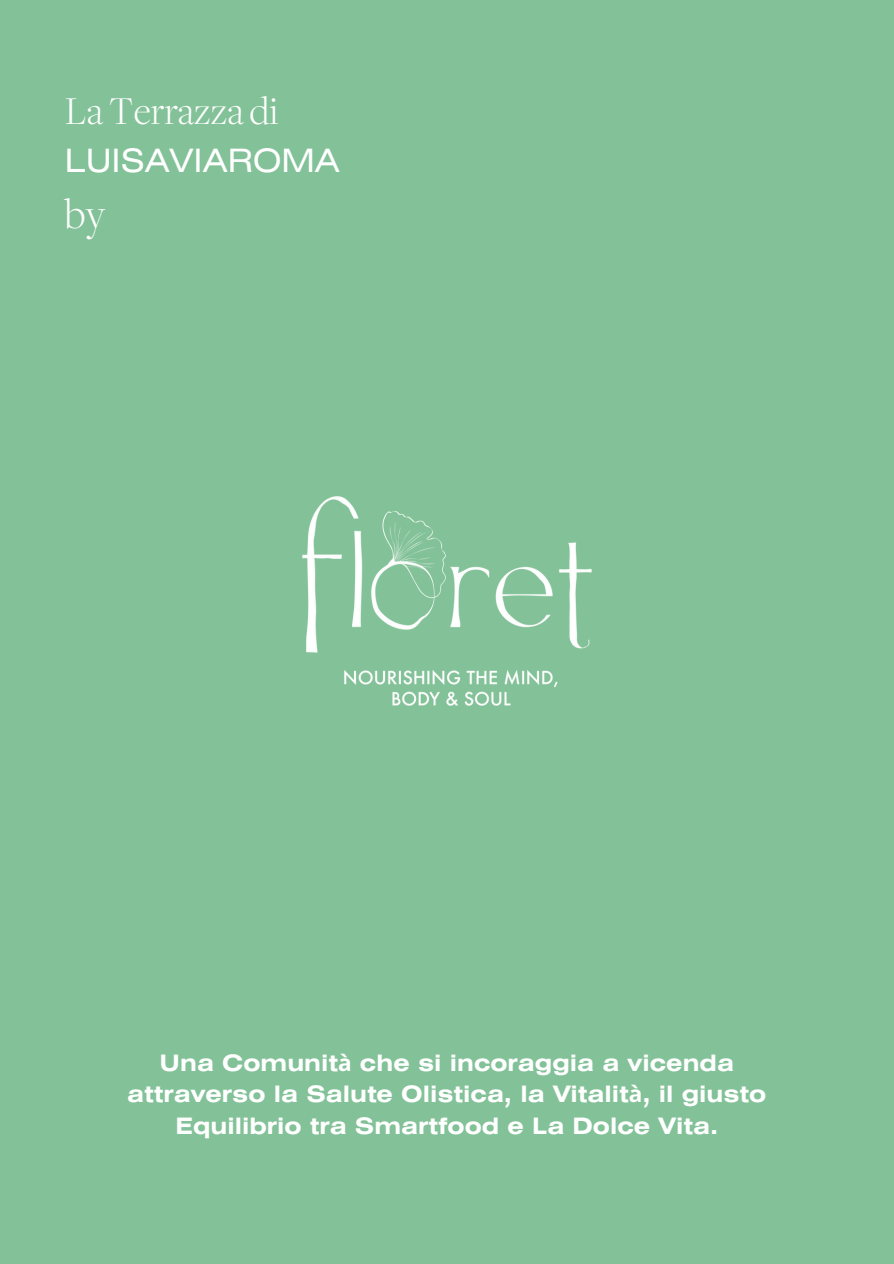
<style>
.page{position:relative;width:894px;height:1264px;background:#fff}
.page>*{position:absolute;margin:0;border:0;box-sizing:border-box;transform-origin:0 0}
.t1{font:300 43.95px "Freight Disp";color:#fff}
.t2{font:300 40.95px "Freight Disp";color:#fff}
.t3{font:32.1px "Helios Ext";color:#fff}
.t4{font:700 22.65px/31.5px "Helios Ext";color:#fff;text-align:center}
.s1{font-family:"Noto Sans"}
</style>
<div class="page">
<div style="left:0;top:0;width:893px;height:1263px;background:#83c298"></div>
<img style="left:302px;top:496px;width:290px;height:210px">
<p class="t2" style="left:65px;top:93px;width:215px">LaTerrazza di</p>
<p class="t3" style="left:65px;top:149px;width:276px">LUISAVIAROMA</p>
<p class="t1" style="left:65px;top:195px;width:41px">by</p>
<p class="t4" style="left:127px;top:1048px;width:640px">Una Comunit<span class="s1">à</span> che si incoraggia a vicenda attraverso la Salute Olistica, la Vitalit<span class="s1">à</span>, il giusto<br>Equilibrio tra Smartfood e La Dolce Vita.</p>
</div>
